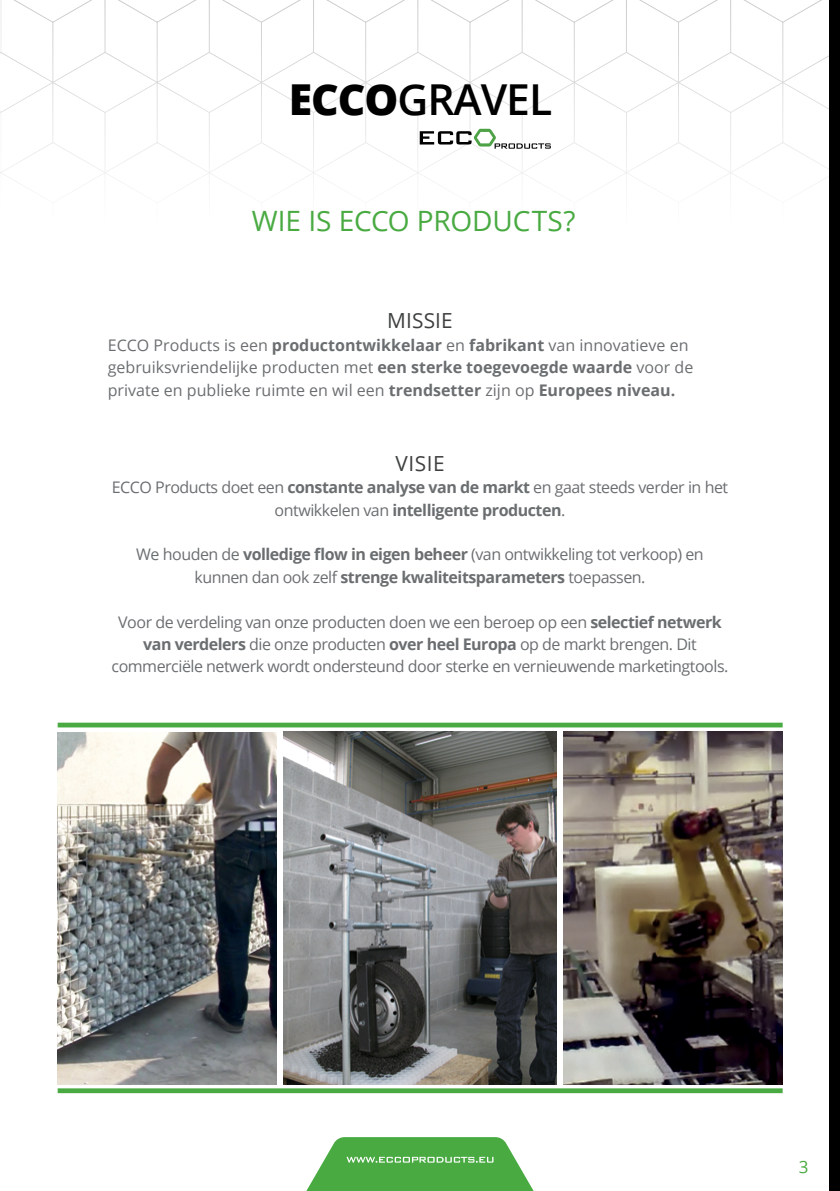
<style>
.page{position:relative;width:840px;height:1191px;background:#fff}
.page>*{position:absolute;margin:0;border:0;box-sizing:border-box;transform-origin:0 0}
.t1{font:600 42.6px "Open Sans";letter-spacing:-.025em;color:#000}
.t2{font:28px "Open Sans";letter-spacing:-.005em;color:#49aa42}
.t3{font:20.8px "Open Sans";letter-spacing:.015em;color:#3e4040}
.t4{font:17px "Open Sans";color:#49aa42}
.t5{font:16px/22.4px "Open Sans";letter-spacing:-.03em;color:#6b6e70;text-align:center}
.t6{font:16px/22.4px "Open Sans";color:#6b6e70}
.t7{font:700 16px "Open Sans";letter-spacing:-.03em;color:#6b6e70}
.s1{font-weight:800}
.s2{font-weight:700}
.s3{font-weight:400}
</style>
<div class="page">
<div style="left:829px;top:0;width:10px;height:1191px;background:#000"></div>
<svg style="left:0;top:0;width:829px;height:183px"></svg>
<svg style="left:306px;top:1137px;width:228px;height:54px;background:#67b862"></svg>
<img style="left:563px;top:732px;width:219px;height:352px">
<img style="left:283px;top:732px;width:273px;height:352px">
<img style="left:58px;top:732px;width:219px;height:352px">
<div style="left:58px;top:722px;width:724px;height:5px;background:#49aa42"></div>
<div style="left:58px;top:1088px;width:724px;height:5px;background:#49aa42"></div>
<h1 class="t1" style="left:289px;top:70px;width:264px"><span class="s1">ECCO</span>GRAVEL</h1>
<p class="t2" style="left:252px;top:202px;width:325px">WIE IS ECCO PRODUCTS?</p>
<p class="t3" style="left:387px;top:307px;width:67px">MISSIE</p>
<p class="t6" style="left:108px;top:333px;width:586px">ECCO Products is een <span class="s2">productontwikkelaar</span> en <span class="s2">fabrikant</span> van innovatieve en gebruiksvriendelijke producten met <span class="s2">een sterke toegevoegde waarde</span> voor de private en publieke ruimte en wil een <span class="s2">trendsetter</span> zijn op <span class="s2">Europees niveau.</span></p>
<p class="t3" style="left:395px;top:449px;width:51px">VISIE</p>
<p class="t5" style="left:112px;top:476px;width:617px">ECCO Products doet een <span class="s2">constante analyse van de markt</span> en gaat steeds verder in het</p>
<p class="t7" style="left:274px;top:498px;width:292px"><span class="s3">ontwikkelen van</span> intelligente producten<span class="s3">.</span></p>
<p class="t5" style="left:136px;top:543px;width:568px">We houden de <span class="s2">volledige flow in eigen beheer</span> (van ontwikkeling tot verkoop) en kunnen dan ook zelf <span class="s2">strenge kwaliteitsparameters</span> toepassen.</p>
<p class="t5" style="left:118px;top:610px;width:604px">Voor de verdeling van onze producten doen we een beroep op een <span class="s2">selectief netwerk</span></p>
<p class="t5" style="left:143px;top:632px;width:554px"><span class="s2">van verdelers</span> die onze producten <span class="s2">over heel Europa</span> op de markt brengen. Dit</p>
<p class="t5" style="left:111px;top:655px;width:618px">commerciële netwerk wordt ondersteund door sterke en vernieuwende marketingtools.</p>
<p class="t4" style="left:798px;top:1154px;width:11px">3</p>
</div>
